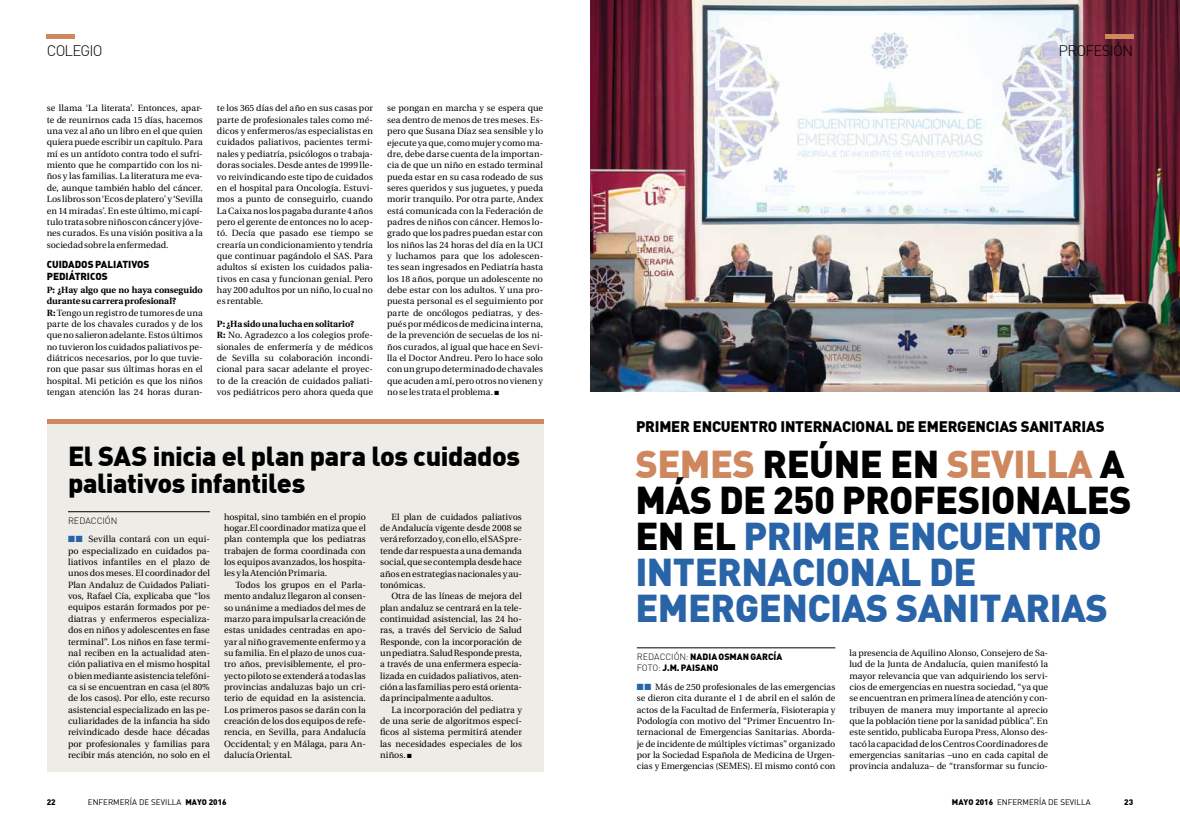
<style>
.page{position:relative;width:1180px;height:828px;background:#fff}
.page>*{position:absolute;margin:0;border:0;box-sizing:border-box;transform-origin:0 0}
.t1{font:900 38px/36px "DIN";letter-spacing:-.015em;color:#2964a9}
.t2{font:900 38px "DIN";letter-spacing:-.015em;color:#000}
.t3{font:900 38px "DIN";letter-spacing:-.015em;color:#cf875e}
.t4{font:900 27px/27px "DIN";letter-spacing:-.015em;color:#000}
.t5{font:900 15px "DIN";letter-spacing:-.015em;color:#000}
.t6{font:300 15px "DIN";letter-spacing:-.055em;color:#000}
.t7{font:900 10px/11.3px "DIN Alternate";letter-spacing:-.005em;color:#000}
.t8{font:9px/11.3px "Utopia";color:#000;text-align:justify}
.t9{font:900 9px/11.3px "DIN";letter-spacing:.01em;color:#000}
.t10{font:300 9px "DIN";color:#000}
.t11{font:8px "DIN";color:#000}
.t12{font:900 8px "DIN";color:#000}
.s1{font-weight:700}
.s2{color:#2964a9}
.s3{font-weight:900}
.s4{color:#000}
.s5{font-weight:300}
</style>
<div class="page">
<div style="left:47px;top:424px;width:496px;height:347px;background:#edece6"></div>
<hr style="left:47px;top:420px;width:496px;height:4px;background:#cf875e">
<hr style="left:68px;top:511px;width:142px;height:1px;background:#000">
<hr style="left:636px;top:647px;width:199px;height:1px;background:#000">
<img style="left:590px;top:0;width:589px;height:391px">
<hr style="left:1104px;top:34px;width:28px;height:4px;background:#cf875e">
<hr style="left:47px;top:34px;width:28px;height:4px;background:#cf875e">
<h3 class="t6" style="left:47px;top:42px;width:57px">COLEGIO</h3>
<p class="t8" style="left:47px;top:103px;width:157px">se llama ‘La literata’. Entonces, apar&shy;te de reunirnos cada 15 días, hacemos una vez al año un libro en el que quien quiera puede escribir un capítulo. Para mí es un antídoto contra todo el sufri&shy;miento que he compartido con los ni&shy;ños y las familias. La literatura me eva&shy;de, aunque también hablo del cáncer.<br>Los libros son ‘Ecos de platero’ y ‘Sevilla en 14 miradas’. En este último, mi capí&shy;tulo trata sobre niños con cáncer y jóve&shy;nes curados. Es una visión positiva a la sociedad sobre la enfermedad.</p>
<p class="t7" style="left:47px;top:258px;width:104px">CUIDADOS PALIATIVOS<br>PEDIÁTRICOS</p>
<p class="t8" style="left:47px;top:284px;width:157px;text-align:left"><span class="s1">P: ¿Hay algo que no haya conseguido durante su carrera profesional?<br>R:</span> Tengo un registro de tumores de una parte de los chavales curados y de los que no salieron adelante. Estos últimos no tuvieron los cuidados paliativos pe&shy;diátricos necesarios, por lo que tuvie&shy;ron que pasar sus últimas horas en el hospital. Mi petición es que los niños tengan atención las 24 horas duran-</p>
<p class="t8" style="left:217px;top:103px;width:157px">te los 365 días del año en sus casas por parte de profesionales tales como mé&shy;dicos y enfermeros/as especialistas en cuidados paliativos, pacientes termi&shy;nales y pediatría, psicólogos o trabaja&shy;doras sociales. Desde antes de 1999 lle&shy;vo reivindicando este tipo de cuidados en el hospital para Oncología. Estuvi&shy;mos a punto de conseguirlo, cuando La Caixa nos los pagaba durante 4 años pero el gerente de entonces no lo acep&shy;tó. Decía que pasado ese tiempo se crearía un condicionamiento y tendría que continuar pagándolo el SAS. Para adultos sí existen los cuidados palia&shy;tivos en casa y funcionan genial. Pero hay 200 adultos por un niño, lo cual no es rentable.</p>
<p class="t8" style="left:217px;top:318px;width:157px;text-align:left"><span class="s1">P: ¿Ha sido una lucha en solitario?<br>R:</span> No. Agradezco a los colegios profe&shy;sionales de enfermería y de médicos de Sevilla su colaboración incondi&shy;cional para sacar adelante el proyec&shy;to de la creación de cuidados paliati&shy;vos pediátricos pero ahora queda que</p>
<p class="t8" style="left:387px;top:103px;width:157px">se pongan en marcha y se espera que sea dentro de menos de tres meses. Es&shy;pero que Susana Díaz sea sensible y lo ejecute ya que, como mujer y como ma&shy;dre, debe darse cuenta de la importan&shy;cia de que un niño en estado terminal pueda estar en su casa rodeado de sus seres queridos y sus juguetes, y pueda morir tranquilo. Por otra parte, Andex está comunicada con la Federación de padres de niños con cáncer. Hemos lo&shy;grado que los padres puedan estar con los niños las 24 horas del día en la UCI y luchamos para que los adolescen&shy;tes sean ingresados en Pediatría hasta los 18 años, porque un adolescente no debe estar con los adultos. Y una pro&shy;puesta personal es el seguimiento por parte de oncólogos pediatras, y des&shy;pués por médicos de medicina interna, de la prevención de secuelas de los ni&shy;ños curados, al igual que hace en Sevi&shy;lla el Doctor Andreu. Pero lo hace solo con un grupo determinado de chavales que acuden a mí, pero otros no vienen y no se les trata el problema. ■</p>
<h2 class="t4" style="left:68px;top:441px;width:453px">EL SAS INICIA EL PLAN PARA LOS CUIDADOS<br>PALIATIVOS INFANTILES</h2>
<p class="t10" style="left:68px;top:515px;width:51px">REDACCIÓN</p>
<p class="t8" style="left:68px;top:534px;width:143px"><span class="s2">■■</span> Sevilla contará con un equi&shy;po especializado en cuidados pa&shy;liativos infantiles en el plazo de unos dos meses. El coordinador del Plan Andaluz de Cuidados Paliati&shy;vos, Rafael Cía, explicaba que “los equipos estarán formados por pe&shy;diatras y enfermeros especializa&shy;dos en niños y adolescentes en fase terminal”. Los niños en fase termi&shy;nal reciben en la actualidad aten&shy;ción paliativa en el mismo hospital o bien mediante asistencia telefóni&shy;ca si se encuentran en casa (el 80% de los casos). Por ello, este recurso asistencial especializado en las pe&shy;culiaridades de la infancia ha sido reivindicado desde hace décadas por profesionales y familias para recibir más atención, no solo en el</p>
<p class="t8" style="left:224px;top:511px;width:143px">hospital, sino también en el propio hogar.El coordinador matiza que el plan contempla que los pediatras trabajen de forma coordinada con los equipos avanzados, los hospita&shy;les y la Atención Primaria.</p>
<p class="t8" style="left:224px;top:579px;width:143px;text-indent:11px">Todos los grupos en el Parla&shy;mento andaluz llegaron al consen&shy;so unánime a mediados del mes de marzo para impulsar la creación de estas unidades centradas en apo&shy;yar al niño gravemente enfermo y a su familia. En el plazo de unos cua&shy;tro años, previsiblemente, el pro&shy;yecto piloto se extenderá a todas las provincias andaluzas bajo un cri&shy;terio de equidad en la asistencia.<br>Los primeros pasos se darán con la creación de los dos equipos de refe&shy;rencia, en Sevilla, para Andalucía Occidental; y en Málaga, para An&shy;dalucía Oriental.</p>
<p class="t8" style="left:380px;top:511px;width:143px;text-indent:11px">El plan de cuidados paliativos de Andalucía vigente desde 2008 se verá reforzado y, con ello, el SAS pre&shy;tende dar respuesta a una demanda social, que se contempla desde hace años en estrategias nacionales y au&shy;tonómicas.</p>
<p class="t8" style="left:380px;top:590px;width:143px;text-indent:11px">Otra de las líneas de mejora del plan andaluz se centrará en la tele&shy;continuidad asistencial, las 24 ho&shy;ras, a través del Servicio de Salud Responde, con la incorporación de un pediatra. Salud Responde presta, a través de una enfermera especia&shy;lizada en cuidados paliativos, aten&shy;ción a las familias pero está orienta&shy;da principalmente a adultos.</p>
<p class="t8" style="left:380px;top:704px;width:143px;text-indent:11px">La incorporación del pediatra y de una serie de algoritmos especí&shy;ficos al sistema permitirá atender las necesidades especiales de los niños. ■</p>
<p class="t12" style="left:47px;top:797px;width:10px">22</p>
<p class="t11" style="left:88px;top:797px;width:140px">ENFERMERÍA DE SEVILLA <span class="s3">MAYO 2016</span></p>
<h3 class="t6" style="left:1058px;top:42px;width:76px">PROFESIÓN</h3>
<h3 class="t5" style="left:636px;top:416px;width:86px">PRIMER ENCUE</h3>
<h3 class="t5" style="left:739px;top:416px;width:209px">NTRO INTERNACIONAL DE EMERGE</h3>
<h3 class="t5" style="left:975px;top:416px;width:130px">NCIAS SANITARIAS</h3>
<h1 class="t3" style="left:635px;top:439px;width:398px">SEMES <span class="s4">REÚNE EN</span> SEVILLA</h1>
<h1 class="t2" style="left:1099px;top:439px;width:22px">A</h1>
<h1 class="t2" style="left:635px;top:475px;width:345px">MÁS DE 250 PROFESIONAL</h1>
<h1 class="t1" style="left:635px;top:480px;width:494px;text-indent:451px"><span class="s4">ES<br>EN EL</span> PRIMER ENCUENTRO<br>INTERNACIONAL</h1>
<h1 class="t1" style="left:929px;top:552px;width:49px">DE</h1>
<h1 class="t1" style="left:635px;top:588px;width:214px">EMERGENCIAS</h1>
<h1 class="t1" style="left:895px;top:588px;width:173px">SANI TARIAS</h1>
<p class="t9" style="left:636px;top:650px;width:147px"><span class="s5">REDACCIÓN:</span> NADIA OSMAN GARCÍA<br><span class="s5">FOTO:</span> J.M. PAISANO</p>
<p class="t8" style="left:636px;top:681px;width:200px"><span class="s2">■■</span> Más de 250 profesionales de las emergencias se dieron cita durante el 1 de abril en el salón de actos de la Facultad de Enfermería, Fisioterapia y Podología con motivo del “Primer Encuentro In&shy;ternacional de Emergencias Sanitarias. Aborda&shy;je de incidente de múltiples víctimas” organizado por la Sociedad Española de Medicina de Urgen&shy;cias y Emergencias (SEMES). El mismo contó con</p>
<p class="t8" style="left:849px;top:647px;width:200px">la presencia de Aquilino Alonso, Consejero de Sa&shy;lud de la Junta de Andalucía, quien manifestó la mayor relevancia que van adquiriendo los servi&shy;cios de emergencias en nuestra sociedad, “ya que se encuentran en primera línea de atención y con&shy;tribuyen de manera muy importante al aprecio que la población tiene por la sanidad pública”. En este sentido, publicaba Europa Press, Alonso des&shy;tacó la capacidad de los Centros Coordinadores de emergencias sanitarias –uno en cada capital de provincia andaluza– de “transformar su funcio-</p>
<p class="t11" style="left:951px;top:797px;width:140px"><span class="s3">MAYO 2016</span> ENFERMERÍA DE SEVILLA</p>
<p class="t12" style="left:1124px;top:797px;width:10px">23</p>
</div>
